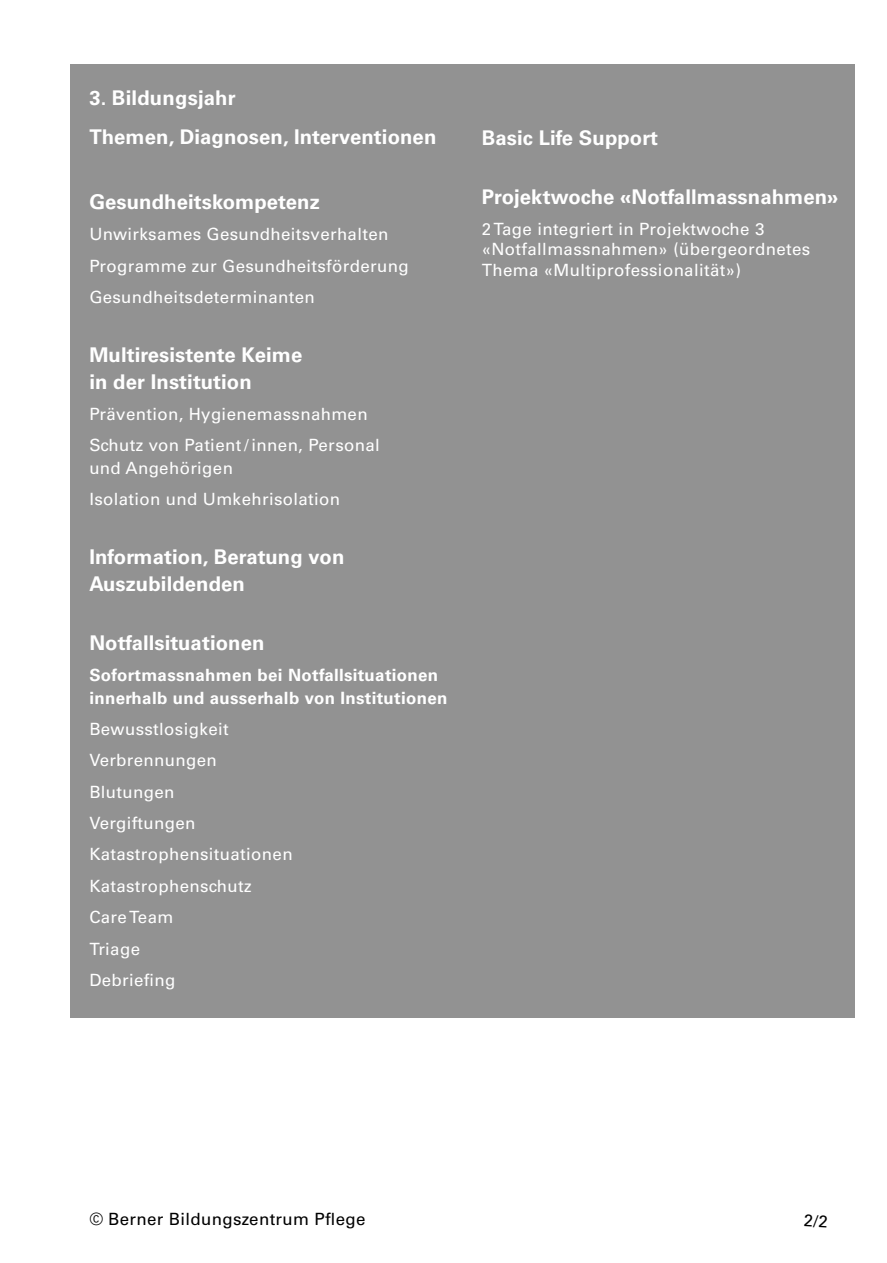
<style>
.page{position:relative;width:887px;height:1263px;background:#fff}
.page>*{position:absolute;margin:0;border:0;box-sizing:border-box;transform-origin:0 0}
.t1{font:700 20.25px/27px "Univers LT Std";letter-spacing:.005em;color:#fff}
.t2{font:16.88px/31.3px "Univers LT Std";letter-spacing:.02em;color:#fff}
.t3{font:700 16.88px/22.5px "Univers LT Std";letter-spacing:.02em;color:#fff}
.t4{font:16.88px "Univers LT Std";letter-spacing:.02em;color:#000}
</style>
<div class="page">
<div style="left:70px;top:64px;width:785px;height:953px;background:#929292"></div>
<p class="t1" style="left:89px;top:79px;width:348px;line-height:38.2px">3. Bildungsjahr<br>Themen, Diagnosen, Interventionen</p>
<p class="t1" style="left:89px;top:188px;width:232px">Gesundheitskompetenz</p>
<p class="t2" style="left:89px;top:219px;width:321px">Unwirksames Gesundheitsverhalten<br>Programme zur Gesundheitsförderung<br>Gesundheitsdeterminanten</p>
<p class="t1" style="left:89px;top:341px;width:214px">Multiresistente Keime in der Institution</p>
<p class="t2" style="left:89px;top:399px;width:292px">Prävention, Hygienemassnahmen<br>Schutz von Patient/ innen, Personal</p>
<p class="t2" style="left:89px;top:452px;width:252px">und Angehörigen<br>Isolation und Umkehrisolation</p>
<p class="t1" style="left:89px;top:544px;width:257px">Information, Beratung von<br>Auszubildenden</p>
<p class="t1" style="left:89px;top:629px;width:177px">Notfallsituationen</p>
<p class="t3" style="left:89px;top:664px;width:359px">Sofortmassnahmen bei Notfallsituationen innerhalb und ausserhalb von Institutionen</p>
<p class="t2" style="left:89px;top:713px;width:205px">Bewusstlosigkeit<br>Verbrennungen<br>Blutungen<br>Vergiftungen<br>Katastrophensituationen<br>Katastrophenschutz<br>Care Team<br>Triage<br>Debriefing</p>
<p class="t1" style="left:482px;top:124px;width:178px">Basic Life Support</p>
<p class="t1" style="left:482px;top:183px;width:358px">Projektwoche «Notfallmassnahmen»</p>
<p class="t2" style="left:482px;top:219px;width:330px;line-height:20.2px">2 Tage integriert in Projektwoche 3 «Notfallmassnahmen» (übergeordnetes<br>Thema «Multiprofessionalität»)</p>
<p class="t4" style="left:89px;top:1209px;width:278px">© Berner Bildungszentrum Pflege</p>
</div>
